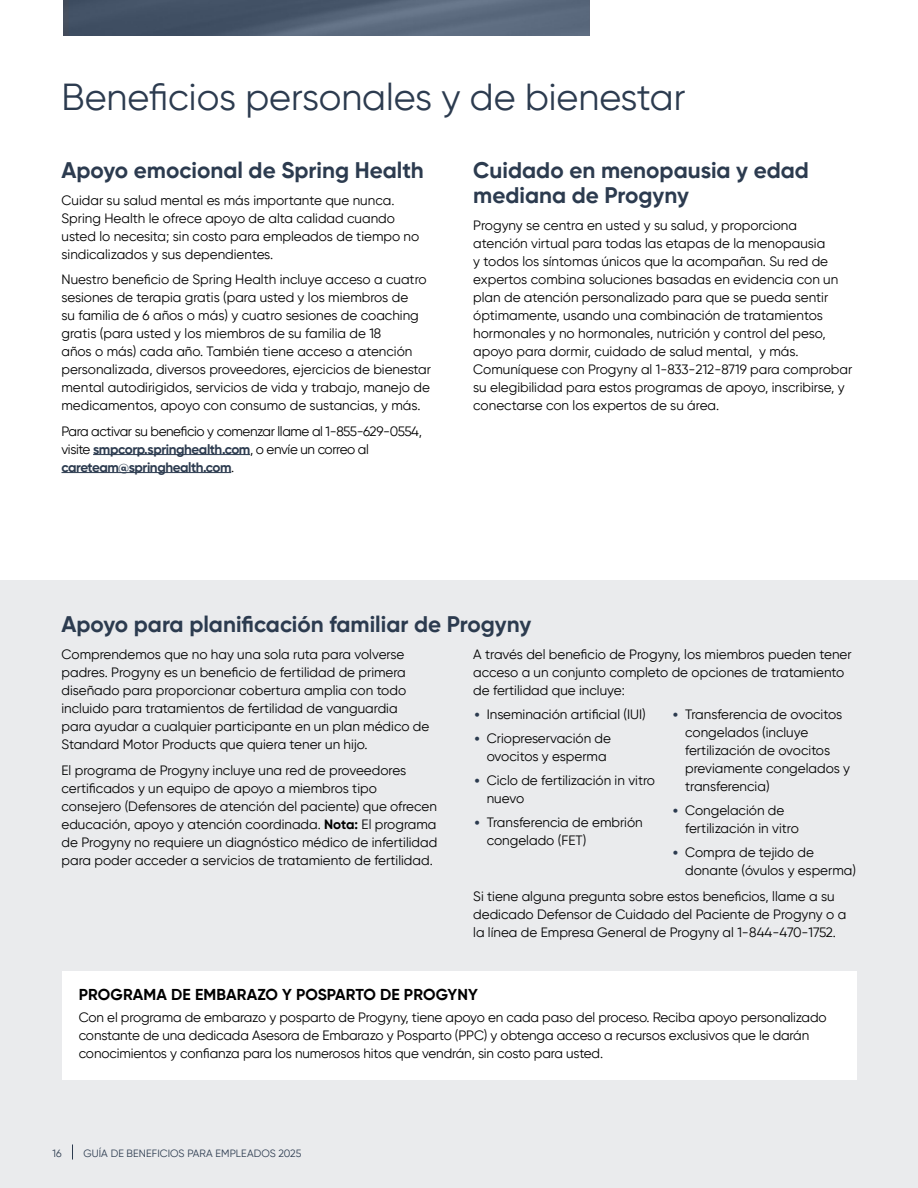
<style>
.page{position:relative;width:918px;height:1188px;background:#fff}
.page>*{position:absolute;margin:0;border:0;box-sizing:border-box;transform-origin:0 0}
.t1{font:37.5px "Gilroy";color:#2c3b4f}
.t2{font:700 22.5px/25.5px "Gilroy";color:#2c3b4f}
.t3{font:700 15.75px "Gilroy";letter-spacing:.01em;color:#000}
.t4{font:13.5px/18px "Gilroy";color:#000}
.t5{font:13.5px/18px "Gilroy";letter-spacing:-.03em;color:#000}
.t6{font:10.5px "Gilroy";letter-spacing:.01em;color:#2c3b4f}
.s1{font-weight:700;color:#2c3b4f}
.s2{font-weight:700}
.s3{font-family:"Inter 18 pt";font-weight:300;font-size:15px;color:#2c3b4f}
</style>
<div class="page">
<div style="left:0;top:580px;width:918px;height:608px;background:#eaebed"></div>
<hr style="left:93px;top:454px;width:157px;height:1px;background:#2c3b4f">
<hr style="left:62px;top:472px;width:169px;height:1px;background:#2c3b4f">
<div style="left:62px;top:971px;width:794px;height:109px;background:#fff"></div>
<svg style="left:69px;top:0;width:521px;height:36px;background:#4f5e72"></svg>
<svg style="left:72px;top:1144px;width:1px;height:16px"></svg>
<h1 class="t1" style="left:62px;top:74px;width:625px">Beneficios personales y de bienestar</h1>
<h2 class="t2" style="left:62px;top:157px;width:364px">Apoyo emocional de Spring Health</h2>
<p class="t4" style="left:62px;top:191px;width:359px">Cuidar su salud mental es más importante que nunca.<br>Spring Health le ofrece apoyo de alta calidad cuando usted lo necesita; sin costo para empleados de tiempo no sindicalizados y sus dependientes.</p>
<p class="t4" style="left:62px;top:270px;width:371px">Nuestro beneficio de Spring Health incluye acceso a cuatro sesiones de terapia gratis (para usted y los miembros de<br>su familia de 6 años o más) y cuatro sesiones de coaching gratis (para usted y los miembros de su familia de 18<br>años o más) cada año. También tiene acceso a atención personalizada, diversos proveedores, ejercicios de bienestar mental autodirigidos, servicios de vida y trabajo, manejo de medicamentos, apoyo con consumo de sustancias, y más.</p>
<p class="t5" style="left:62px;top:422px;width:362px">Para activar su beneficio y comenzar llame al 1-855-629-0554, visite <span class="s1">smpcorp.springhealth.com</span>, o envíe un correo al <span class="s1">careteam@springhealth.com</span>.</p>
<h2 class="t2" style="left:473px;top:157px;width:337px">Cuidado en menopausia y edad mediana de Progyny</h2>
<p class="t4" style="left:473px;top:216px;width:381px">Progyny se centra en usted y su salud, y proporciona atención virtual para todas las etapas de la menopausia<br>y todos los síntomas únicos que la acompañan. Su red de expertos combina soluciones basadas en evidencia con un plan de atención personalizado para que se pueda sentir óptimamente, usando una combinación de tratamientos hormonales y no hormonales, nutrición y control del peso, apoyo para dormir, cuidado de salud mental, y más.<br>Comuníquese con Progyny al 1-833-212-8719 para comprobar su elegibilidad para estos programas de apoyo, inscribirse, y conectarse con los expertos de su área.</p>
<h2 class="t2" style="left:62px;top:612px;width:471px">Apoyo para planificación familiar de Progyny</h2>
<p class="t4" style="left:62px;top:646px;width:369px">Comprendemos que no hay una sola ruta para volverse padres. Progyny es un beneficio de fertilidad de primera diseñado para proporcionar cobertura amplia con todo incluido para tratamientos de fertilidad de vanguardia para ayudar a cualquier participante en un plan médico de Standard Motor Products que quiera tener un hijo.</p>
<p class="t4" style="left:62px;top:761px;width:377px">El programa de Progyny incluye una red de proveedores certificados y un equipo de apoyo a miembros tipo consejero (Defensores de atención del paciente) que ofrecen educación, apoyo y atención coordinada. <span class="s2">Nota:</span> El programa de Progyny no requiere un diagnóstico médico de infertilidad para poder acceder a servicios de tratamiento de fertilidad.</p>
<p class="t4" style="left:473px;top:645px;width:380px">A través del beneficio de Progyny, los miembros pueden tener acceso a un conjunto completo de opciones de tratamiento de fertilidad que incluye:</p>
<p class="t4" style="left:473px;top:706px;width:174px"><span class="s3">•</span> Inseminación artificial (IUI)</p>
<p class="t4" style="left:487px;top:730px;width:126px;text-indent:-14px"><span class="s3">•</span> Criopreservación de ovocitos y esperma</p>
<p class="t4" style="left:487px;top:772px;width:170px;text-indent:-14px"><span class="s3">•</span> Ciclo de fertilización in vitro nuevo</p>
<p class="t4" style="left:487px;top:814px;width:158px;text-indent:-14px"><span class="s3">•</span> Transferencia de embrión congelado (FET)</p>
<p class="t4" style="left:685px;top:706px;width:167px;text-indent:-14px"><span class="s3">•</span> Transferencia de ovocitos congelados (incluye fertilización de ovocitos previamente congelados y transferencia)</p>
<p class="t4" style="left:685px;top:802px;width:115px;text-indent:-14px"><span class="s3">•</span> Congelación de fertilización in vitro</p>
<p class="t4" style="left:685px;top:844px;width:172px;text-indent:-14px"><span class="s3">•</span> Compra de tejido de donante (óvulos y esperma)</p>
<p class="t4" style="left:473px;top:887px;width:375px">Si tiene alguna pregunta sobre estos beneficios, llame a su dedicado Defensor de Cuidado del Paciente de Progyny o a la línea de Empresa General de Progyny al 1-844-470-1752.</p>
<p class="t3" style="left:79px;top:985px;width:401px">PROGRAMA DE EMBARAZO Y POSPARTO DE PROGYNY</p>
<p class="t4" style="left:79px;top:1009px;width:749px">Con el programa de embarazo y posparto de Progyny, tiene apoyo en cada paso del proceso. Reciba apoyo personalizado constante de una dedicada Asesora de Embarazo y Posparto (PPC) y obtenga acceso a recursos exclusivos que le darán conocimientos y confianza para los numerosos hitos que vendrán, sin costo para usted.</p>
<p class="t6" style="left:52px;top:1147px;width:11px">16</p>
<p class="t6" style="left:83px;top:1147px;width:220px">GUÍA DE BENEFICIOS PARA EMPLEADOS 2025</p>
</div>
